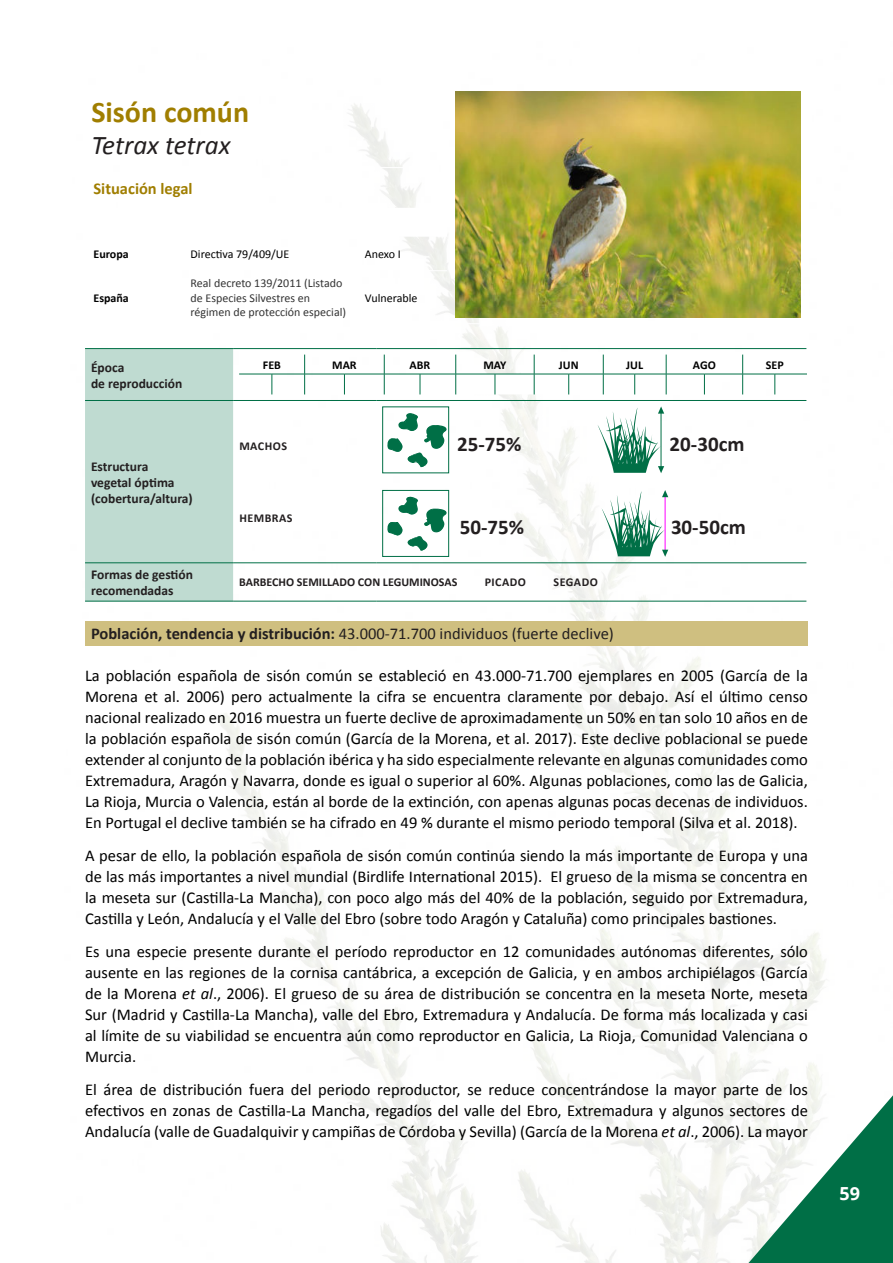
<style>
.page{position:relative;width:893px;height:1263px;background:#fff}
.page>*{position:absolute;margin:0;border:0;box-sizing:border-box;transform-origin:0 0}
.t1{font:700 30px "Calibri";color:#a07e00}
.t2{font:italic 27px "Calibri";color:#231f20}
.t3{font:700 21px "Calibri";color:#231f20}
.t4{font:700 18px "Open Sans";color:#fff}
.t5{font:16.5px/21px "Calibri";color:#000;text-align:justify}
.t6{font:16.5px "Calibri";color:#231f20}
.t7{font:700 16.5px "Calibri";color:#a07e00}
.t8{font:700 13.5px/16.2px "Calibri";color:#231f20}
.t9{font:12px/14.4px "Calibri";color:#333}
.t10{font:700 12px "Calibri";color:#231f20}
.t11{font:700 12px "Calibri";color:#000}
.t12{font:12px "Calibri";color:#000}
.t13{font:700 12px "Calibri";letter-spacing:.04em;color:#231f20}
.s1{font-weight:700}
.s2{font-style:italic}
</style>
<div class="page">
<img style="left:85px;top:91px;width:741px;height:1172px">
<svg style="left:731px;top:1067px;width:162px;height:196px"></svg>
<hr style="left:85px;top:86px;width:1px;height:82px;background:#fff">
<hr style="left:808px;top:86px;width:1px;height:82px;background:#fff">
<hr style="left:808px;top:168px;width:1px;height:40px;background:#fff">
<svg style="left:808px;top:208px;width:1px;height:29px"></svg>
<hr style="left:808px;top:237px;width:1px;height:34px;background:#fff">
<hr style="left:808px;top:271px;width:1px;height:52px;background:#fff">
<hr style="left:447px;top:323px;width:362px;height:1px;background:#fff">
<hr style="left:85px;top:168px;width:1px;height:40px;background:#fff">
<svg style="left:85px;top:208px;width:362px;height:115px"></svg>
<hr style="left:85px;top:237px;width:1px;height:34px;background:#fff">
<hr style="left:85px;top:271px;width:1px;height:52px;background:#fff">
<hr style="left:85px;top:323px;width:97px;height:1px;background:#fff">
<hr style="left:182px;top:323px;width:175px;height:1px;background:#fff">
<hr style="left:357px;top:323px;width:90px;height:1px;background:#fff">
<hr style="left:86px;top:270px;width:96px;height:1px;background:#fff">
<hr style="left:182px;top:270px;width:175px;height:1px;background:#fff">
<hr style="left:357px;top:270px;width:90px;height:1px;background:#fff">
<hr style="left:86px;top:167px;width:96px;height:1px;background:#fff">
<hr style="left:182px;top:167px;width:175px;height:1px;background:#fff">
<hr style="left:357px;top:167px;width:90px;height:1px;background:#fff">
<img style="left:456px;top:92px;width:344px;height:225px">
<div style="left:85px;top:621px;width:723px;height:24px;background:#cfbf80"></div>
<div style="left:85px;top:349px;width:148px;height:252px;background:#bfdbd1"></div>
<hr style="left:233px;top:348px;width:143px;height:1px;background:#006f46">
<hr style="left:376px;top:348px;width:430px;height:1px;background:#006f46">
<hr style="left:233px;top:400px;width:143px;height:1px;background:#006f46">
<hr style="left:376px;top:400px;width:430px;height:1px;background:#006f46">
<hr style="left:233px;top:562px;width:143px;height:1px;background:#006f46">
<hr style="left:376px;top:562px;width:430px;height:1px;background:#006f46">
<hr style="left:233px;top:601px;width:143px;height:1px;background:#006f46">
<hr style="left:376px;top:601px;width:430px;height:1px;background:#006f46">
<hr style="left:85px;top:348px;width:148px;height:1px;background:#006f46">
<hr style="left:85px;top:400px;width:148px;height:1px;background:#006f46">
<hr style="left:85px;top:562px;width:148px;height:1px;background:#006f46">
<hr style="left:85px;top:601px;width:148px;height:1px;background:#006f46">
<hr style="left:239px;top:374px;width:33px;height:1px;background:#006f46">
<hr style="left:272px;top:374px;width:33px;height:1px;background:#006f46">
<svg style="left:272px;top:374px;width:1px;height:20px"></svg>
<hr style="left:305px;top:374px;width:39px;height:1px;background:#006f46">
<svg style="left:304px;top:355px;width:1px;height:39px"></svg>
<hr style="left:666px;top:374px;width:38px;height:1px;background:#006f46">
<svg style="left:344px;top:355px;width:323px;height:39px"></svg>
<hr style="left:704px;top:374px;width:39px;height:1px;background:#006f46">
<svg style="left:704px;top:374px;width:1px;height:20px"></svg>
<hr style="left:743px;top:374px;width:32px;height:1px;background:#006f46">
<svg style="left:742px;top:355px;width:1px;height:39px"></svg>
<hr style="left:775px;top:374px;width:32px;height:1px;background:#006f46">
<svg style="left:775px;top:374px;width:1px;height:20px"></svg>
<div style="left:382px;top:406px;width:67px;height:67px;border:1px solid #006f46"></div>
<svg style="left:387px;top:413px;width:61px;height:54px"></svg>
<svg style="left:597px;top:406px;width:67px;height:67px"></svg>
<div style="left:382px;top:490px;width:67px;height:67px;border:1px solid #006f46"></div>
<svg style="left:387px;top:496px;width:61px;height:55px"></svg>
<svg style="left:601px;top:490px;width:67px;height:67px"></svg>
<h1 class="t1" style="left:91px;top:90px;width:159px">Sisón común</h1>
<h2 class="t2" style="left:91px;top:135px;width:140px">Tetrax tetrax</h2>
<p class="t7" style="left:94px;top:177px;width:101px">Situación legal</p>
<p class="t11" style="left:94px;top:246px;width:37px">Europa</p>
<p class="t12" style="left:191px;top:247px;width:100px">Directiva 79/409/UE</p>
<p class="t12" style="left:365px;top:247px;width:37px">Anexo I</p>
<p class="t11" style="left:94px;top:289px;width:37px">España</p>
<p class="t9" style="left:191px;top:275px;width:157px">Real decreto 139/2011 (Listado de Especies Silvestres en régimen de protección especial)</p>
<p class="t12" style="left:365px;top:293px;width:54px">Vulnerable</p>
<p class="t8" style="left:91px;top:358px;width:93px">Época<br>de reproducción</p>
<p class="t11" style="left:263px;top:357px;width:20px">FEB</p>
<p class="t11" style="left:332px;top:357px;width:26px">MAR</p>
<p class="t11" style="left:410px;top:357px;width:22px">ABR</p>
<p class="t11" style="left:483px;top:357px;width:25px">MAY</p>
<p class="t11" style="left:559px;top:357px;width:21px">JUN</p>
<p class="t11" style="left:626px;top:357px;width:18px">JUL</p>
<p class="t11" style="left:693px;top:357px;width:24px">AGO</p>
<p class="t11" style="left:766px;top:357px;width:19px">SEP</p>
<p class="t8" style="left:91px;top:457px;width:103px">Estructura<br>vegetal óptima (cobertura/altura)</p>
<p class="t10" style="left:239px;top:438px;width:49px">MACHOS</p>
<p class="t13" style="left:239px;top:510px;width:55px">HEMBRAS</p>
<p class="t3" style="left:457px;top:429px;width:66px">25-75%</p>
<p class="t3" style="left:670px;top:429px;width:76px">20-30cm</p>
<p class="t3" style="left:460px;top:512px;width:66px">50-75%</p>
<p class="t3" style="left:671px;top:512px;width:76px">30-50cm</p>
<p class="t8" style="left:91px;top:566px;width:103px">Formas de gestión recomendadas</p>
<p class="t10" style="left:239px;top:574px;width:220px">BARBECHO SEMILLADO CON LEGUMINOSAS</p>
<p class="t10" style="left:485px;top:575px;width:43px">PICADO</p>
<p class="t10" style="left:554px;top:575px;width:46px">SEGADO</p>
<p class="t6" style="left:91px;top:623px;width:524px"><span class="s1">Población, tendencia y distribución:</span> 43.000-71.700 individuos (fuerte declive)</p>
<p class="t5" style="left:85px;top:664px;width:724px">La población española de sisón común se estableció en 43.000-71.700 ejemplares en 2005 (García de la Morena et al. 2006) pero actualmente la cifra se encuentra claramente por debajo. Así el último censo nacional realizado en 2016 muestra un fuerte declive de aproximadamente un 50% en tan solo 10 años en de la población española de sisón común (García de la Morena, et al. 2017). Este declive poblacional se puede extender al conjunto de la población ibérica y ha sido especialmente relevante en algunas comunidades como Extremadura, Aragón y Navarra, donde es igual o superior al 60%. Algunas poblaciones, como las de Galicia, La Rioja, Murcia o Valencia, están al borde de la extinción, con apenas algunas pocas decenas de individuos.<br>En Portugal el declive también se ha cifrado en 49 % durante el mismo periodo temporal (Silva et al. 2018).</p>
<p class="t5" style="left:85px;top:844px;width:724px">A pesar de ello, la población española de sisón común continúa siendo la más importante de Europa y una de las más importantes a nivel mundial (Birdlife International 2015). El grueso de la misma se concentra en la meseta sur (Castilla-La Mancha), con poco algo más del 40% de la población, seguido por Extremadura, Castilla y León, Andalucía y el Valle del Ebro (sobre todo Aragón y Cataluña) como principales bastiones.</p>
<p class="t5" style="left:85px;top:940px;width:724px">Es una especie presente durante el período reproductor en 12 comunidades autónomas diferentes, sólo ausente en las regiones de la cornisa cantábrica, a excepción de Galicia, y en ambos archipiélagos (García de la Morena <span class="s2">et al</span>., 2006). El grueso de su área de distribución se concentra en la meseta Norte, meseta Sur (Madrid y Castilla-La Mancha), valle del Ebro, Extremadura y Andalucía. De forma más localizada y casi al límite de su viabilidad se encuentra aún como reproductor en Galicia, La Rioja, Comunidad Valenciana o Murcia.</p>
<p class="t5" style="left:85px;top:1078px;width:724px">El área de distribución fuera del periodo reproductor, se reduce concentrándose la mayor parte de los efectivos en zonas de Castilla-La Mancha, regadíos del valle del Ebro, Extremadura y algunos sectores de Andalucía (valle de Guadalquivir y campiñas de Córdoba y Sevilla) (García de la Morena <span class="s2">et al</span>., 2006). La mayor</p>
<p class="t4" style="left:839px;top:1183px;width:22px">59</p>
</div>
